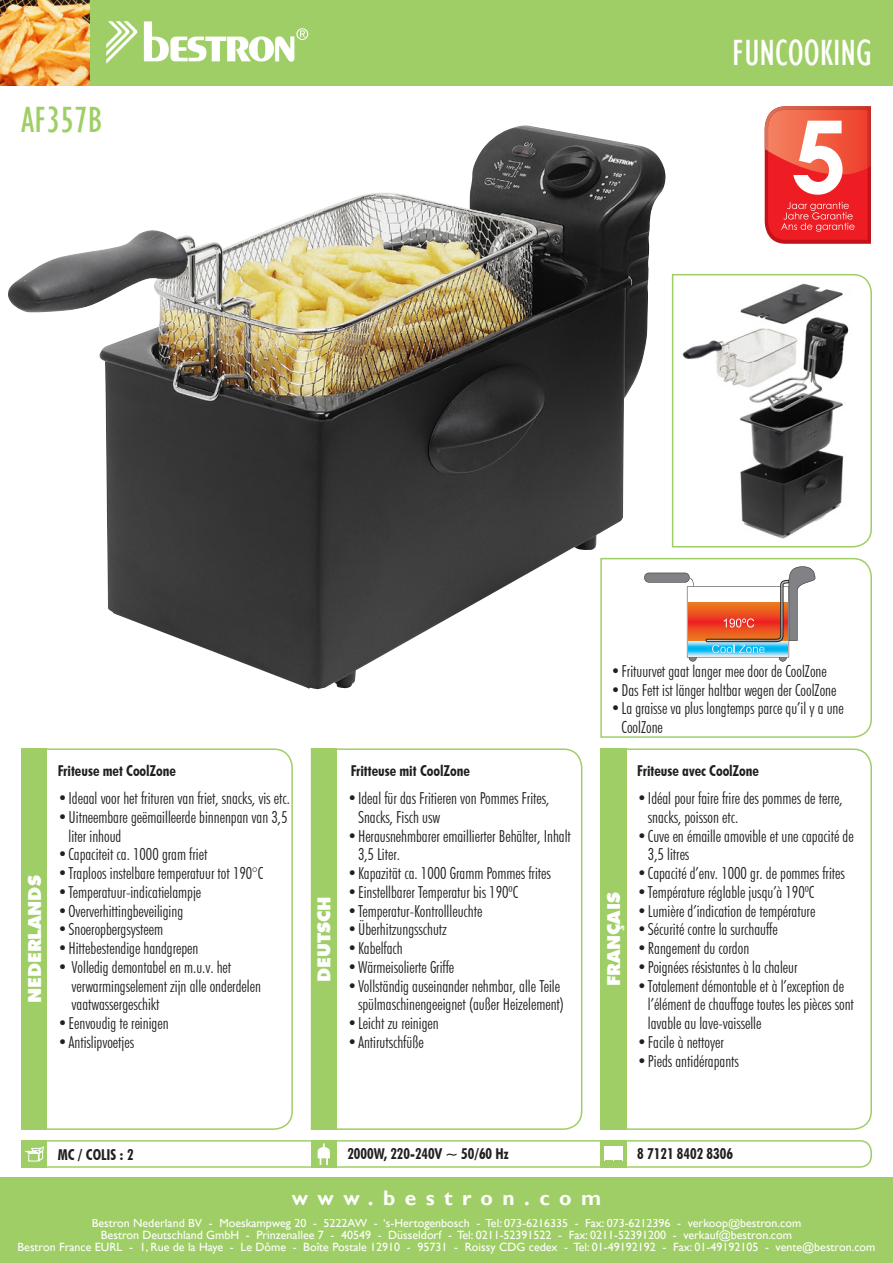
<style>
.page{position:relative;width:893px;height:1263px;background:#fff}
.page>*{position:absolute;margin:0;border:0;box-sizing:border-box;transform-origin:0 0}
.t1{font:condensed 37.5px "Gill Sans";color:#fff}
.Typenummer{font:condensed 37.5px "Gill Sans";color:#9fce66}
.t2{font:700 21px "Gill Sans";letter-spacing:.45em;color:#fff}
.t3{font:900 18px "Futura BT";color:#fff}
.t4{font:900 17.85px "Futura BT";color:#fff}
.Tekst{font:300 condensed 16.5px/18.8px "Futura BT";color:#231f20}
.Koptekst{font:700 condensed 15px "Futura BT";color:#231f20}
.t5{font:12px "Gill Sans";color:#fff}
</style>
<div class="page">
<svg style="left:627px;top:748px;width:245px;height:382px"></svg>
<svg style="left:600px;top:557px;width:272px;height:181px"></svg>
<svg style="left:671px;top:273px;width:201px;height:275px"></svg>
<svg style="left:666px;top:566px;width:149px;height:95px"></svg>
<img style="left:8px;top:125px;width:658px;height:564px">
<div style="left:0;top:1252px;width:893px;height:11px;background:#9fce66"></div>
<div style="left:0;top:1218px;width:893px;height:34px;background:#9fce66"></div>
<div style="left:0;top:1178px;width:893px;height:40px;background:#9fce66"></div>
<svg style="left:310px;top:748px;width:273px;height:382px"></svg>
<svg style="left:765px;top:106px;width:106px;height:138px;background:#ed5852"></svg>
<svg style="left:47px;top:748px;width:246px;height:382px"></svg>
<div style="left:21px;top:748px;width:26px;height:382px;background:#9fce66"></div>
<div style="left:311px;top:748px;width:26px;height:382px;background:#9fce66"></div>
<div style="left:600px;top:748px;width:27px;height:382px;background:#9fce66"></div>
<svg style="left:21px;top:1140px;width:851px;height:28px"></svg>
<div style="left:21px;top:106px;width:272px;height:54px;background:#fff"></div>
<div style="left:0;top:0;width:893px;height:85px;background:#9fce66"></div>
<svg style="left:144px;top:21px;width:164px;height:41px"></svg>
<svg style="left:106px;top:21px;width:32px;height:43px"></svg>
<img style="left:0;top:0;width:89px;height:85px">
<p class="Typenummer" style="left:21px;top:98px;width:82px">AF357B</p>
<p class="t1" style="left:732px;top:30px;width:141px">FUNCOOKING</p>
<p class="Tekst" style="left:611px;top:661px;width:217px">• Frituurvet gaat langer mee door de CoolZone</p>
<p class="Tekst" style="left:611px;top:680px;width:227px">• Das Fett ist länger haltbar wegen der CoolZone</p>
<p class="Tekst" style="left:622px;top:699px;width:224px;text-indent:-11px">• La graisse va plus longtemps parce qu’il y a une<br>CoolZone</p>
<p class="t3" style="left:24px;top:1003px;width:129px;rotate:-90deg">NEDERLANDS</p>
<p class="Koptekst" style="left:58px;top:761px;width:120px">Friteuse met CoolZone</p>
<p class="Koptekst" style="left:351px;top:761px;width:121px">Fritteuse mit CoolZone</p>
<p class="Koptekst" style="left:637px;top:761px;width:123px">Friteuse avec CoolZone</p>
<p class="Tekst" style="left:58px;top:789px;width:234px">• Ideaal voor het frituren van friet, snacks, vis etc.</p>
<p class="Tekst" style="left:68px;top:807px;width:220px;text-indent:-11px">• Uitneembare geëmailleerde binnenpan van 3,5 liter inhoud</p>
<p class="Tekst" style="left:58px;top:845px;width:151px">• Capaciteit ca. 1000 gram friet</p>
<p class="Tekst" style="left:58px;top:864px;width:207px">• Traploos instelbare temperatuur tot 190°C</p>
<p class="Tekst" style="left:58px;top:882px;width:145px">• Temperatuur-indicatielampje</p>
<p class="Tekst" style="left:58px;top:901px;width:127px">• Oververhittingbeveiliging</p>
<p class="Tekst" style="left:58px;top:920px;width:107px">• Snoeropbergsysteem</p>
<p class="Tekst" style="left:58px;top:939px;width:142px">• Hittebestendige handgrepen</p>
<p class="Tekst" style="left:72px;top:957px;width:191px;text-indent:-14px">• Volledig demontabel en m.u.v. het verwarmingselement zijn alle onderdelen vaatwassergeschikt</p>
<p class="Tekst" style="left:58px;top:1014px;width:112px">• Eenvoudig te reinigen</p>
<p class="Tekst" style="left:58px;top:1032px;width:78px">• Antislipvoetjes</p>
<p class="Tekst" style="left:358px;top:789px;width:193px;text-indent:-11px">• Ideal für das Fritieren von Pommes Frites,<br>Snacks, Fisch usw</p>
<p class="Tekst" style="left:358px;top:826px;width:214px;text-indent:-11px">• Herausnehmbarer emaillierter Behälter, Inhalt<br>3,5 Liter.</p>
<p class="Tekst" style="left:347px;top:864px;width:205px">• Kapazität ca. 1000 Gramm Pommes frites</p>
<p class="Tekst" style="left:347px;top:882px;width:172px">• Einstellbarer Temperatur bis 190ºC</p>
<p class="Tekst" style="left:347px;top:901px;width:137px">• Temperatur-Kontrollleuchte</p>
<p class="Tekst" style="left:347px;top:920px;width:101px">• Überhitzungsschutz</p>
<p class="Tekst" style="left:347px;top:939px;width:57px">• Kabelfach</p>
<p class="Tekst" style="left:347px;top:957px;width:108px">• Wärmeisolierte Griffe</p>
<p class="Tekst" style="left:347px;top:976px;width:218px;text-align:right">• Vollständig auseinander nehmbar, alle Teile spülmaschinengeeignet (außer Heizelement)</p>
<p class="Tekst" style="left:347px;top:1014px;width:93px">• Leicht zu reinigen</p>
<p class="Tekst" style="left:347px;top:1032px;width:78px">• Antirutschfüße</p>
<p class="Tekst" style="left:648px;top:789px;width:196px;text-indent:-11px">• Idéal pour faire frire des pommes de terre, snacks, poisson etc.</p>
<p class="Tekst" style="left:648px;top:826px;width:207px;text-indent:-11px">• Cuve en émaille amovible et une capacité de<br>3,5 litres</p>
<p class="Tekst" style="left:637px;top:864px;width:209px">• Capacité d’env. 1000 gr. de pommes frites</p>
<p class="Tekst" style="left:637px;top:882px;width:179px">• Température réglable jusqu’à 190ºC</p>
<p class="Tekst" style="left:637px;top:901px;width:180px">• Lumière d’indication de température</p>
<p class="Tekst" style="left:637px;top:920px;width:142px">• Sécurité contre la surchauffe</p>
<p class="Tekst" style="left:637px;top:939px;width:113px">• Rangement du cordon</p>
<p class="Tekst" style="left:637px;top:957px;width:162px">• Poignées résistantes à la chaleur</p>
<p class="Tekst" style="left:648px;top:976px;width:207px;text-indent:-11px">• Totalement démontable et à l’exception de l’élément de chauffage toutes les pièces sont lavable au lave-vaisselle</p>
<p class="Tekst" style="left:637px;top:1032px;width:88px">• Facile à nettoyer</p>
<p class="Tekst" style="left:637px;top:1051px;width:103px">• Pieds antidérapants</p>
<p class="t3" style="left:313px;top:982px;width:88px;rotate:-90deg">DEUTSCH</p>
<p class="t4" style="left:603px;top:986px;width:95px;rotate:-90deg">FRANÇAIS</p>
<p class="Koptekst" style="left:58px;top:1145px;width:77px">MC / COLIS : 2</p>
<p class="Koptekst" style="left:347px;top:1145px;width:163px">2000W, 220-240V ~ 50/60 Hz</p>
<p class="t2" style="left:292px;top:1186px;width:311px">www.bestron.com</p>
<p class="Koptekst" style="left:637px;top:1145px;width:97px">8 7121 8402 8306</p>
<p class="t5" style="left:92px;top:1215px;width:711px">Bestron Nederland BV - Moeskampweg 20 - 5222AW - ‘s-Hertogenbosch - Tel: 073-6216335 - Fax: 073-6212396 - verkoop@bestron.com</p>
<p class="t5" style="left:101px;top:1227px;width:693px">Bestron Deutschland GmbH - Prinzenallee 7 - 40549 - Düsseldorf - Tel: 0211-52391522 - Fax: 0211-52391200 - verkauf@bestron.com</p>
<p class="t5" style="left:18px;top:1239px;width:859px">Bestron France EURL - 1, Rue de la Haye - Le Dôme - Boîte Postale 12910 - 95731 - Roissy CDG cedex - Tel: 01-49192192 - Fax: 01-49192105 - vente@bestron.com</p>
</div>
